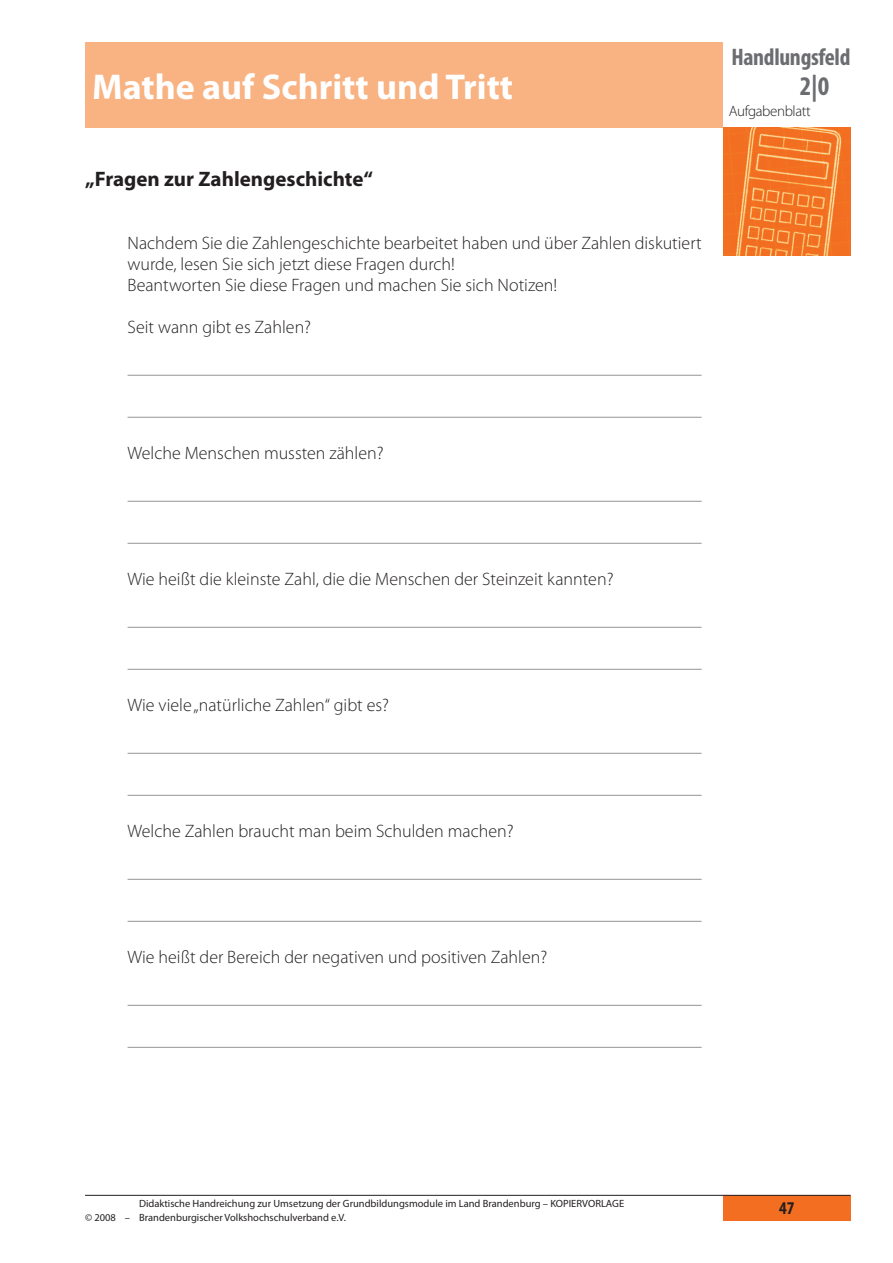
<style>
.page{position:relative;width:893px;height:1263px;background:#fff}
.page>*{position:absolute;margin:0;border:0;box-sizing:border-box;transform-origin:0 0}
.t1{font:700 36px "Myriad Pro";color:#fff}
.t2{font:700 condensed 27px "Myriad Pro";color:#6c6d70}
.t3{font:700 condensed 24px "Myriad Pro";letter-spacing:-.015em;color:#6c6d70}
.t4{font:700 21px "Myriad Pro";color:#231f20}
.t5{font:300 18px/21px "Myriad Pro";color:#231f20}
.t6{font:700 condensed 18px "Myriad Pro";color:#231f20}
.t7{font:300 15px "Myriad Pro";letter-spacing:-.025em;color:#231f20}
.t8{font:10.5px/13.5px "Myriad Pro";color:#231f20}
</style>
<div class="page">
<div style="left:85px;top:43px;width:638px;height:85px;background:#f9b281"></div>
<div style="left:723px;top:1195px;width:127px;height:25px;background:#f36e21"></div>
<hr style="left:85px;top:1195px;width:765px;height:1px;background:#231f20">
<img style="left:723px;top:128px;width:127px;height:127px">
<hr style="left:128px;top:375px;width:574px;height:1px;background:#939598">
<hr style="left:128px;top:417px;width:574px;height:1px;background:#939598">
<hr style="left:128px;top:501px;width:574px;height:1px;background:#939598">
<hr style="left:128px;top:543px;width:574px;height:1px;background:#939598">
<hr style="left:128px;top:627px;width:574px;height:1px;background:#939598">
<hr style="left:128px;top:669px;width:574px;height:1px;background:#939598">
<hr style="left:128px;top:753px;width:574px;height:1px;background:#939598">
<hr style="left:128px;top:795px;width:574px;height:1px;background:#939598">
<hr style="left:128px;top:879px;width:574px;height:1px;background:#939598">
<hr style="left:128px;top:921px;width:574px;height:1px;background:#939598">
<hr style="left:128px;top:1005px;width:574px;height:1px;background:#939598">
<hr style="left:128px;top:1047px;width:574px;height:1px;background:#939598">
<h1 class="t1" style="left:92px;top:63px;width:422px">Mathe auf Schritt und Tritt</h1>
<p class="t4" style="left:85px;top:165px;width:290px">„Fragen zur Zahlengeschichte“</p>
<p class="t5" style="left:128px;top:232px;width:576px">Nachdem Sie die Zahlengeschichte bearbeitet haben und über Zahlen diskutiert wurde, lesen Sie sich jetzt diese Fragen durch!<br>Beantworten Sie diese Fragen und machen Sie sich Notizen!</p>
<p class="t5" style="left:128px;top:316px;width:185px">Seit wann gibt es Zahlen?</p>
<h3 class="t3" style="left:731px;top:42px;width:121px">Handlungsfeld</h3>
<h2 class="t2" style="left:800px;top:69px;width:31px">2|0</h2>
<p class="t7" style="left:729px;top:102px;width:83px">Aufgabenblatt</p>
<p class="t5" style="left:128px;top:442px;width:258px">Welche Menschen mussten zählen?</p>
<p class="t5" style="left:128px;top:568px;width:487px">Wie heißt die kleinste Zahl, die die Menschen der Steinzeit kannten?</p>
<p class="t5" style="left:128px;top:694px;width:263px">Wie viele „natürliche Zahlen“ gibt es?</p>
<p class="t5" style="left:128px;top:820px;width:387px">Welche Zahlen braucht man beim Schulden machen?</p>
<p class="t5" style="left:128px;top:946px;width:421px">Wie heißt der Bereich der negativen und positiven Zahlen?</p>
<p class="t8" style="left:85px;top:1196px;width:541px;text-indent:54px">Didaktische Handreichung zur Umsetzung der Grundbildungsmodule im Land Brandenburg – KOPIERVORLAGE © 2008 – Brandenburgischer Volkshochschulverband e.V.</p>
<p class="t6" style="left:779px;top:1197px;width:17px">47</p>
</div>
